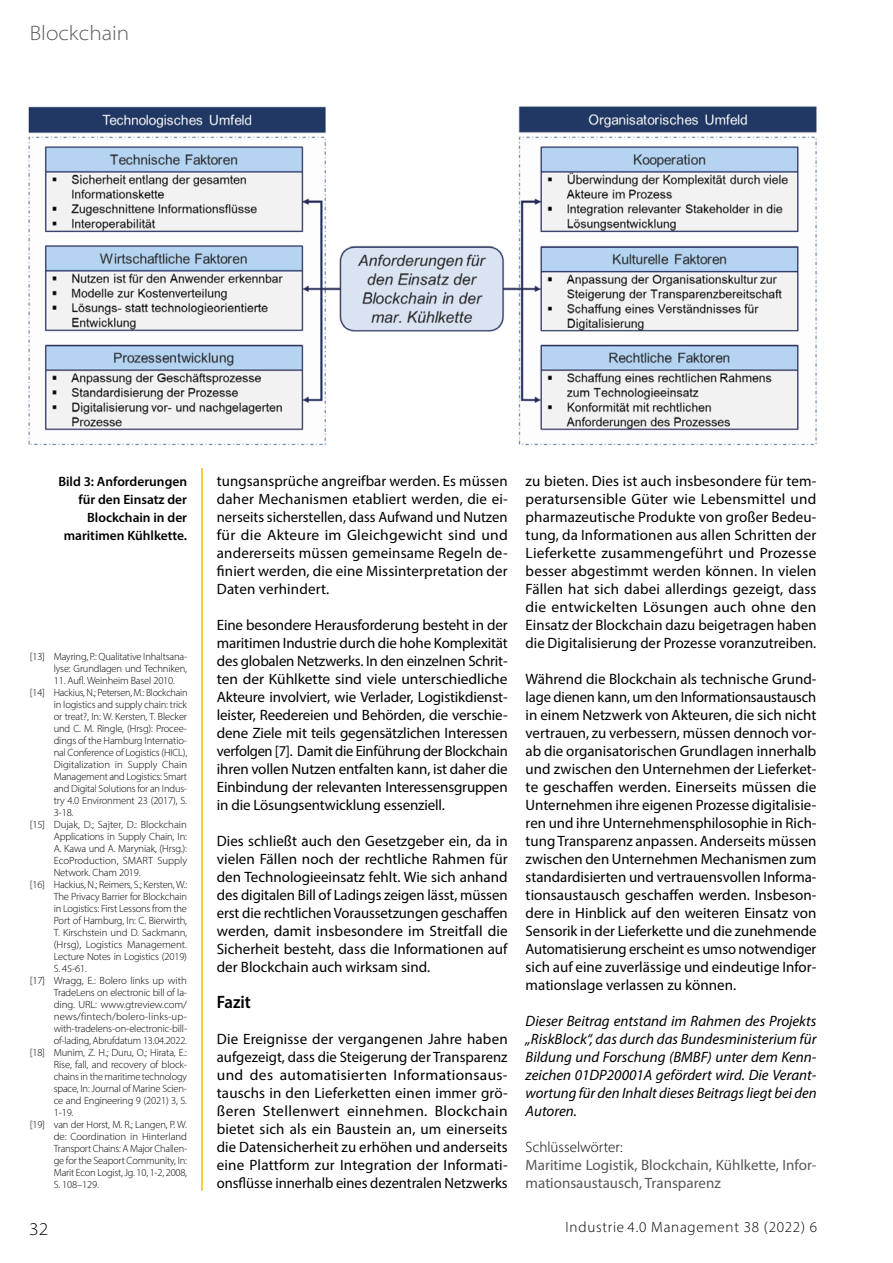
<style>
.page{position:relative;width:893px;height:1263px;background:#fff}
.page>*{position:absolute;margin:0;border:0;box-sizing:border-box;transform-origin:0 0}
.t1{font:300 semi-expanded 21px "Myriad Pro";color:#575756}
.t2{font:600 semi-condensed 18px "Myriad Pro";color:#000}
.t3{font:300 semi-expanded 18px "Myriad Pro";color:#000}
.t4{font:15px/18px "Myriad Pro";color:#000;text-align:justify}
.t5{font:italic 15px/18px "Myriad Pro";letter-spacing:-.005em;color:#000;text-align:justify}
.t6{font:15px/18px "Myriad Pro";color:#575756}
.t7{font:300 15px "Myriad Pro";letter-spacing:.05em;color:#000}
.t8{font:300 15px "Myriad Pro";color:#000}
.t9{font:600 13.5px/18px "Myriad Pro";color:#000;text-align:right}
.t10{font:300 10.5px/12px "Myriad Pro";letter-spacing:-.015em;color:#000;text-align:right}
.t11{font:300 10.5px "Myriad Pro";letter-spacing:.015em;color:#000}
</style>
<div class="page">
<hr style="left:201px;top:468px;width:2px;height:723px;background:#fbba00">
<img style="left:28px;top:106px;width:789px;height:340px">
<h1 class="t1" style="left:30px;top:20px;width:101px">Blockchain</h1>
<p class="t9" style="left:58px;top:472px;width:130px">Bild 3: Anforderungen für den Einsatz der<br>Blockchain in der maritimen Kühlkette.</p>
<p class="t10" style="left:30px;top:650px;width:159px">[13] Mayring, P.: Qualitative Inhaltsana&shy;lyse: Grundlagen und Techniken,</p>
<p class="t10" style="left:54px;top:674px;width:123px">11. Aufl. Weinheim Basel 2010.</p>
<p class="t10" style="left:30px;top:686px;width:159px">[14] Hackius, N.; Petersen, M.: Blockchain</p>
<p class="t10" style="left:54px;top:698px;width:135px">in logistics and supply chain: trick</p>
<p class="t10" style="left:54px;top:710px;width:135px">or treat?, In: W. Kersten, T. Blecker</p>
<p class="t10" style="left:54px;top:722px;width:135px">und C. M. Ringle, (Hrsg): Procee-</p>
<p class="t10" style="left:54px;top:734px;width:135px">dings of the Hamburg Internatio-</p>
<p class="t10" style="left:54px;top:746px;width:135px">nal Conference of Logistics (HICL),</p>
<p class="t10" style="left:54px;top:758px;width:135px">Digitalization in Supply Chain</p>
<p class="t10" style="left:54px;top:770px;width:135px">Management and Logistics: Smart</p>
<p class="t10" style="left:54px;top:782px;width:135px">and Digital Solutions for an Indus-</p>
<p class="t10" style="left:54px;top:794px;width:135px">try 4.0 Environment 23 (2017), S.</p>
<p class="t10" style="left:54px;top:806px;width:21px">3-18.</p>
<p class="t10" style="left:30px;top:818px;width:159px">[15] Dujak, D.; Sajter, D.: Blockchain</p>
<p class="t10" style="left:54px;top:830px;width:135px">Applications in Supply Chain, In:</p>
<p class="t10" style="left:54px;top:842px;width:135px">A. Kawa und A. Maryniak, (Hrsg.):</p>
<p class="t10" style="left:54px;top:854px;width:135px">EcoProduction, SMART Supply</p>
<p class="t10" style="left:54px;top:866px;width:88px">Network. Cham 2019.</p>
<p class="t10" style="left:30px;top:878px;width:159px">[16] Hackius, N.; Reimers, S.; Kersten, W.:</p>
<p class="t10" style="left:54px;top:890px;width:135px">The Privacy Barrier for Blockchain</p>
<p class="t10" style="left:54px;top:902px;width:135px">in Logistics: First Lessons from the</p>
<p class="t10" style="left:54px;top:914px;width:135px">Port of Hamburg, In: C. Bierwirth,</p>
<p class="t10" style="left:54px;top:926px;width:135px">T. Kirschstein und D. Sackmann,</p>
<p class="t10" style="left:54px;top:938px;width:135px">(Hrsg), Logistics Management.</p>
<p class="t10" style="left:54px;top:950px;width:135px">Lecture Notes in Logistics (2019)</p>
<p class="t10" style="left:54px;top:962px;width:35px">S. 45-61.</p>
<p class="t10" style="left:30px;top:974px;width:159px">[17] Wragg, E.: Bolero links up with</p>
<p class="t10" style="left:54px;top:986px;width:135px">TradeLens on electronic bill of la-</p>
<p class="t10" style="left:54px;top:998px;width:135px">ding. URL: www.gtreview.com/</p>
<p class="t11" style="left:54px;top:1010px;width:135px">news/fintech/bolero-links-up-</p>
<p class="t10" style="left:54px;top:1022px;width:135px">with-tradelens-on-electronic-bill-</p>
<p class="t10" style="left:54px;top:1034px;width:135px">of-lading, Abrufdatum 13.04.2022.</p>
<p class="t10" style="left:30px;top:1046px;width:159px">[18] Munim, Z. H.; Duru, O.; Hirata, E.:</p>
<p class="t10" style="left:54px;top:1058px;width:135px">Rise, fall, and recovery of block-</p>
<p class="t10" style="left:54px;top:1070px;width:135px">chains in the maritime technology</p>
<p class="t10" style="left:54px;top:1082px;width:135px">space, In: Journal of Marine Scien-</p>
<p class="t10" style="left:54px;top:1094px;width:135px">ce and Engineering 9 (2021) 3, S.</p>
<p class="t10" style="left:54px;top:1106px;width:21px">1-19.</p>
<p class="t10" style="left:30px;top:1118px;width:159px">[19] van der Horst, M. R.; Langen, P. W.</p>
<p class="t10" style="left:54px;top:1130px;width:135px">de: Coordination in Hinterland</p>
<p class="t10" style="left:54px;top:1142px;width:135px">Transport Chains: A Major Challen-</p>
<p class="t10" style="left:54px;top:1154px;width:135px">ge for the Seaport Community, In:</p>
<p class="t10" style="left:54px;top:1166px;width:135px">Marit Econ Logist, Jg. 10, 1-2, 2008,</p>
<p class="t10" style="left:54px;top:1178px;width:47px">S. 108–129.</p>
<p class="t4" style="left:217px;top:472px;width:292px">tungsansprüche angreifbar werden. Es müssen daher Mechanismen etabliert werden, die ei&shy;nerseits sicherstellen, dass Aufwand und Nutzen für die Akteure im Gleichgewicht sind und andererseits müssen gemeinsame Regeln de&shy;finiert werden, die eine Missinterpretation der Daten verhindert.</p>
<p class="t4" style="left:217px;top:616px;width:292px">Eine besondere Herausforderung besteht in der maritimen Industrie durch die hohe Komplexität des globalen Netzwerks. In den einzelnen Schrit&shy;ten der Kühlkette sind viele unterschiedliche Akteure involviert, wie Verlader, Logistikdienst&shy;leister, Reedereien und Behörden, die verschie&shy;dene Ziele mit teils gegensätzlichen Interessen verfolgen [7]. Damit die Einführung der Blockchain ihren vollen Nutzen entfalten kann, ist daher die Einbindung der relevanten Interessensgruppen in die Lösungsentwicklung essenziell.</p>
<p class="t4" style="left:217px;top:832px;width:292px">Dies schließt auch den Gesetzgeber ein, da in vielen Fällen noch der rechtliche Rahmen für den Technologieeinsatz fehlt. Wie sich anhand des digitalen Bill of Ladings zeigen lässt, müssen erst die rechtlichen Voraussetzungen geschaffen werden, damit insbesondere im Streitfall die Sicherheit besteht, dass die Informationen auf der Blockchain auch wirksam sind.</p>
<p class="t2" style="left:217px;top:991px;width:36px">Fazit</p>
<p class="t4" style="left:217px;top:1030px;width:292px">Die Ereignisse der vergangenen Jahre haben aufgezeigt, dass die Steigerung der Transparenz und des automatisierten Informationsaus&shy;tauschs in den Lieferketten einen immer grö&shy;ßeren Stellenwert einnehmen. Blockchain bietet sich als ein Baustein an, um einerseits die Datensicherheit zu erhöhen und anderseits eine Plattform zur Integration der Informati&shy;onsflüsse innerhalb eines dezentralen Netzwerks</p>
<p class="t4" style="left:526px;top:472px;width:292px">zu bieten. Dies ist auch insbesondere für tem&shy;peratursensible Güter wie Lebensmittel und pharmazeutische Produkte von großer Bedeu&shy;tung, da Informationen aus allen Schritten der Lieferkette zusammengeführt und Prozesse besser abgestimmt werden können. In vielen Fällen hat sich dabei allerdings gezeigt, dass die entwickelten Lösungen auch ohne den Einsatz der Blockchain dazu beigetragen haben die Digitalisierung der Prozesse voranzutreiben.</p>
<p class="t4" style="left:526px;top:670px;width:292px">Während die Blockchain als technische Grund&shy;lage dienen kann, um den Informationsaustausch in einem Netzwerk von Akteuren, die sich nicht vertrauen, zu verbessern, müssen dennoch vor&shy;ab die organisatorischen Grundlagen innerhalb und zwischen den Unternehmen der Lieferket&shy;te geschaffen werden. Einerseits müssen die Unternehmen ihre eigenen Prozesse digitalisie&shy;ren und ihre Unternehmensphilosophie in Rich&shy;tung Transparenz anpassen. Anderseits müssen zwischen den Unternehmen Mechanismen zum standardisierten und vertrauensvollen Informa&shy;tionsaustausch geschaffen werden. Insbeson&shy;dere in Hinblick auf den weiteren Einsatz von Sensorik in der Lieferkette und die zunehmende Automatisierung erscheint es umso notwendiger sich auf eine zuverlässige und eindeutige Infor&shy;mationslage verlassen zu können.</p>
<p class="t5" style="left:526px;top:1012px;width:292px">Dieser Beitrag entstand im Rahmen des Projekts „RiskBlock“, das durch das Bundesministerium für Bildung und Forschung (BMBF) unter dem Kenn&shy;zeichen 01DP20001A gefördert wird. Die Verant&shy;wortung für den Inhalt dieses Beitrags liegt bei den Autoren.</p>
<p class="t8" style="left:526px;top:1138px;width:99px">Schlüsselwörter:</p>
<p class="t6" style="left:526px;top:1156px;width:292px">Maritime Logistik, Blockchain, Kühlkette, Infor&shy;mationsaustausch, Transparenz</p>
<p class="t3" style="left:29px;top:1218px;width:21px">32</p>
<p class="t7" style="left:565px;top:1218px;width:253px">Industrie 4.0 Management 38 (2022) 6</p>
</div>
